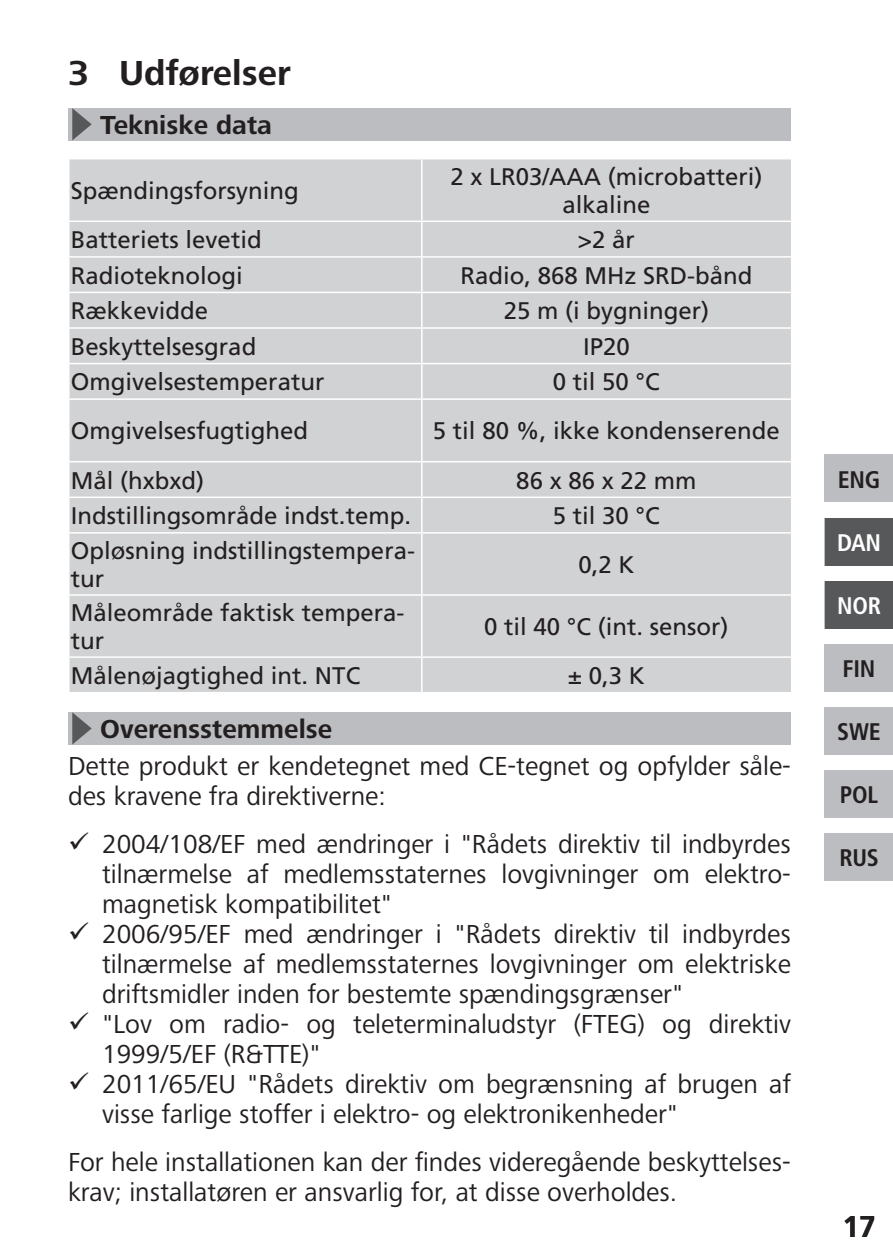
<style>
.page{position:relative;width:893px;height:1259px;background:#fff}
.page>*{position:absolute;margin:0;border:0;box-sizing:border-box;transform-origin:0 0}
.t1{font:700 36px "Frutiger Next LTW1 G";color:#231f20}
.t2{font:700 30px "Frutiger LT Com";color:#231f20}
.dan_nor_Fließtext{font:27px/30px "Frutiger Next LTW1 G";color:#231f20}
.dan_nor_Themenübersc{font:700 27px "Frutiger Next LTW1 G";color:#231f20}
.dan_nor_Tabelle_link{font:24px/28.8px "Frutiger LT Com";color:#231f20}
.dan_nor_Tabelle_zent{font:24px/28.8px "Frutiger LT Com";color:#231f20;text-align:center}
.t3{font:700 condensed 24px "Frutiger LT Com";letter-spacing:-.01em;color:#231f20}
.t4{font:700 condensed 24px "Frutiger LT Com";letter-spacing:-.01em;color:#fff}
</style>
<div class="page">
<div style="left:825px;top:518px;width:68px;height:47px;background:#57585a"></div>
<div style="left:825px;top:581px;width:68px;height:47px;background:#57585a"></div>
<div style="left:825px;top:644px;width:68px;height:47px;background:#bcbdc0"></div>
<div style="left:825px;top:707px;width:68px;height:47px;background:#bcbdc0"></div>
<div style="left:825px;top:770px;width:68px;height:47px;background:#bcbdc0"></div>
<div style="left:825px;top:455px;width:68px;height:47px;background:#bcbdc0"></div>
<div style="left:825px;top:833px;width:68px;height:48px;background:#bcbdc0"></div>
<div style="left:68px;top:108px;width:723px;height:32px;background:#bcbdc0"></div>
<div style="left:68px;top:712px;width:723px;height:32px;background:#bcbdc0"></div>
<svg style="left:72px;top:108px;width:20px;height:32px"></svg>
<svg style="left:72px;top:712px;width:20px;height:32px"></svg>
<div style="left:70px;top:159px;width:721px;height:533px;background:#d1d2d4"></div>
<hr style="left:421px;top:159px;width:2px;height:61px;background:#fff">
<hr style="left:68px;top:220px;width:354px;height:2px;background:#fff">
<hr style="left:422px;top:220px;width:369px;height:2px;background:#fff">
<hr style="left:421px;top:222px;width:2px;height:34px;background:#fff">
<hr style="left:68px;top:256px;width:354px;height:2px;background:#fff">
<hr style="left:422px;top:256px;width:369px;height:2px;background:#fff">
<hr style="left:421px;top:258px;width:2px;height:34px;background:#fff">
<hr style="left:68px;top:292px;width:354px;height:1px;background:#fff">
<hr style="left:422px;top:292px;width:369px;height:1px;background:#fff">
<hr style="left:421px;top:293px;width:2px;height:34px;background:#fff">
<hr style="left:68px;top:327px;width:354px;height:2px;background:#fff">
<hr style="left:422px;top:327px;width:369px;height:2px;background:#fff">
<hr style="left:421px;top:329px;width:2px;height:34px;background:#fff">
<hr style="left:68px;top:363px;width:354px;height:1px;background:#fff">
<hr style="left:422px;top:363px;width:369px;height:1px;background:#fff">
<hr style="left:421px;top:364px;width:2px;height:34px;background:#fff">
<hr style="left:68px;top:398px;width:354px;height:2px;background:#fff">
<hr style="left:422px;top:398px;width:369px;height:2px;background:#fff">
<hr style="left:421px;top:400px;width:2px;height:61px;background:#fff">
<hr style="left:68px;top:461px;width:354px;height:1px;background:#fff">
<hr style="left:422px;top:461px;width:369px;height:1px;background:#fff">
<hr style="left:421px;top:462px;width:2px;height:34px;background:#fff">
<hr style="left:68px;top:496px;width:354px;height:2px;background:#fff">
<hr style="left:422px;top:496px;width:369px;height:2px;background:#fff">
<hr style="left:421px;top:498px;width:2px;height:34px;background:#fff">
<hr style="left:68px;top:532px;width:354px;height:1px;background:#fff">
<hr style="left:422px;top:532px;width:369px;height:1px;background:#fff">
<hr style="left:421px;top:533px;width:2px;height:61px;background:#fff">
<hr style="left:68px;top:594px;width:354px;height:2px;background:#fff">
<hr style="left:422px;top:594px;width:369px;height:2px;background:#fff">
<hr style="left:421px;top:596px;width:2px;height:60px;background:#fff">
<hr style="left:68px;top:656px;width:354px;height:2px;background:#fff">
<hr style="left:422px;top:656px;width:369px;height:2px;background:#fff">
<hr style="left:421px;top:658px;width:2px;height:34px;background:#fff">
<p class="t1" style="left:68px;top:52px;width:224px">3 Udførelser</p>
<p class="dan_nor_Themenübersc" style="left:100px;top:109px;width:173px">Tekniske data</p>
<p class="dan_nor_Tabelle_link" style="left:71px;top:176px;width:230px">Spændingsforsyning</p>
<p class="dan_nor_Tabelle_zent" style="left:450px;top:162px;width:314px">2 x LR03/AAA (microbatteri) alkaline</p>
<p class="dan_nor_Tabelle_link" style="left:71px;top:225px;width:192px">Batteriets levetid</p>
<p class="dan_nor_Tabelle_zent" style="left:578px;top:225px;width:59px">&gt;2 år</p>
<p class="dan_nor_Tabelle_link" style="left:71px;top:261px;width:174px">Radioteknologi</p>
<p class="dan_nor_Tabelle_zent" style="left:460px;top:261px;width:294px">Radio, 868 MHz SRD-bånd</p>
<p class="dan_nor_Tabelle_link" style="left:71px;top:296px;width:139px">Rækkevidde</p>
<p class="dan_nor_Tabelle_zent" style="left:504px;top:296px;width:207px">25 m (i bygninger)</p>
<p class="dan_nor_Tabelle_link" style="left:71px;top:332px;width:187px">Beskyttelsesgrad</p>
<p class="dan_nor_Tabelle_zent" style="left:583px;top:332px;width:48px">IP20</p>
<p class="dan_nor_Tabelle_link" style="left:71px;top:367px;width:255px">Omgivelsestemperatur</p>
<p class="dan_nor_Tabelle_zent" style="left:553px;top:367px;width:108px">0 til 50 °C</p>
<p class="dan_nor_Tabelle_link" style="left:71px;top:416px;width:239px">Omgivelsesfugtighed</p>
<p class="dan_nor_Tabelle_zent" style="left:433px;top:416px;width:348px">5 til 80 %, ikke kondenserende</p>
<p class="dan_nor_Tabelle_link" style="left:71px;top:465px;width:135px">Mål (hxbxd)</p>
<p class="dan_nor_Tabelle_zent" style="left:516px;top:465px;width:182px">86 x 86 x 22 mm</p>
<p class="dan_nor_Tabelle_link" style="left:71px;top:501px;width:342px">Indstillingsområde indst.temp.</p>
<p class="dan_nor_Tabelle_zent" style="left:553px;top:501px;width:108px">5 til 30 °C</p>
<p class="dan_nor_Tabelle_link" style="left:71px;top:535px;width:346px">Opløsning indstillingstempera&shy;tur</p>
<p class="dan_nor_Tabelle_zent" style="left:578px;top:550px;width:58px">0,2 K</p>
<p class="dan_nor_Tabelle_link" style="left:71px;top:598px;width:335px">Måleområde faktisk tempera&shy;tur</p>
<p class="dan_nor_Tabelle_zent" style="left:484px;top:612px;width:246px">0 til 40 °C (int. sensor)</p>
<p class="dan_nor_Tabelle_link" style="left:71px;top:661px;width:291px">Målenøjagtighed int. NTC</p>
<p class="dan_nor_Tabelle_zent" style="left:568px;top:661px;width:79px">± 0,3 K</p>
<p class="dan_nor_Themenübersc" style="left:100px;top:713px;width:234px">Overensstemmelse</p>
<p class="dan_nor_Fließtext" style="left:68px;top:752px;width:724px">Dette produkt er kendetegnet med CE-tegnet og opfylder såle&shy;des kravene fra direktiverne:</p>
<p class="dan_nor_Fließtext" style="left:102px;top:830px;width:690px;text-align:justify">2004/108/EF med ændringer i "Rådets direktiv til indbyrdes tilnærmelse af medlemsstaternes lovgivninger om elektro&shy;magnetisk kompatibilitet"</p>
<p class="dan_nor_Fließtext" style="left:102px;top:920px;width:690px;text-align:justify">2006/95/EF med ændringer i "Rådets direktiv til indbyrdes tilnærmelse af medlemsstaternes lovgivninger om elektriske driftsmidler inden for bestemte spændingsgrænser"</p>
<p class="dan_nor_Fließtext" style="left:102px;top:1010px;width:690px">"Lov om radio- og teleterminaludstyr (FTEG) og direktiv<br>1999/5/EF (R&amp;TTE)"</p>
<p class="dan_nor_Fließtext" style="left:102px;top:1070px;width:690px">2011/65/EU "Rådets direktiv om begrænsning af brugen af visse farlige stoffer i elektro- og elektronikenheder"</p>
<p class="dan_nor_Fließtext" style="left:68px;top:1148px;width:724px">For hele installationen kan der findes videregående beskyttelses&shy;krav; installatøren er ansvarlig for, at disse overholdes.</p>
<p class="t3" style="left:838px;top:464px;width:44px">ENG</p>
<p class="t4" style="left:837px;top:527px;width:45px">DAN</p>
<p class="t4" style="left:837px;top:590px;width:45px">NOR</p>
<p class="t3" style="left:843px;top:654px;width:34px">FIN</p>
<p class="t3" style="left:837px;top:717px;width:45px">SWE</p>
<p class="t3" style="left:840px;top:780px;width:40px">POL</p>
<p class="t3" style="left:839px;top:843px;width:41px">RUS</p>
<p class="t2" style="left:843px;top:1208px;width:35px">17</p>
</div>
